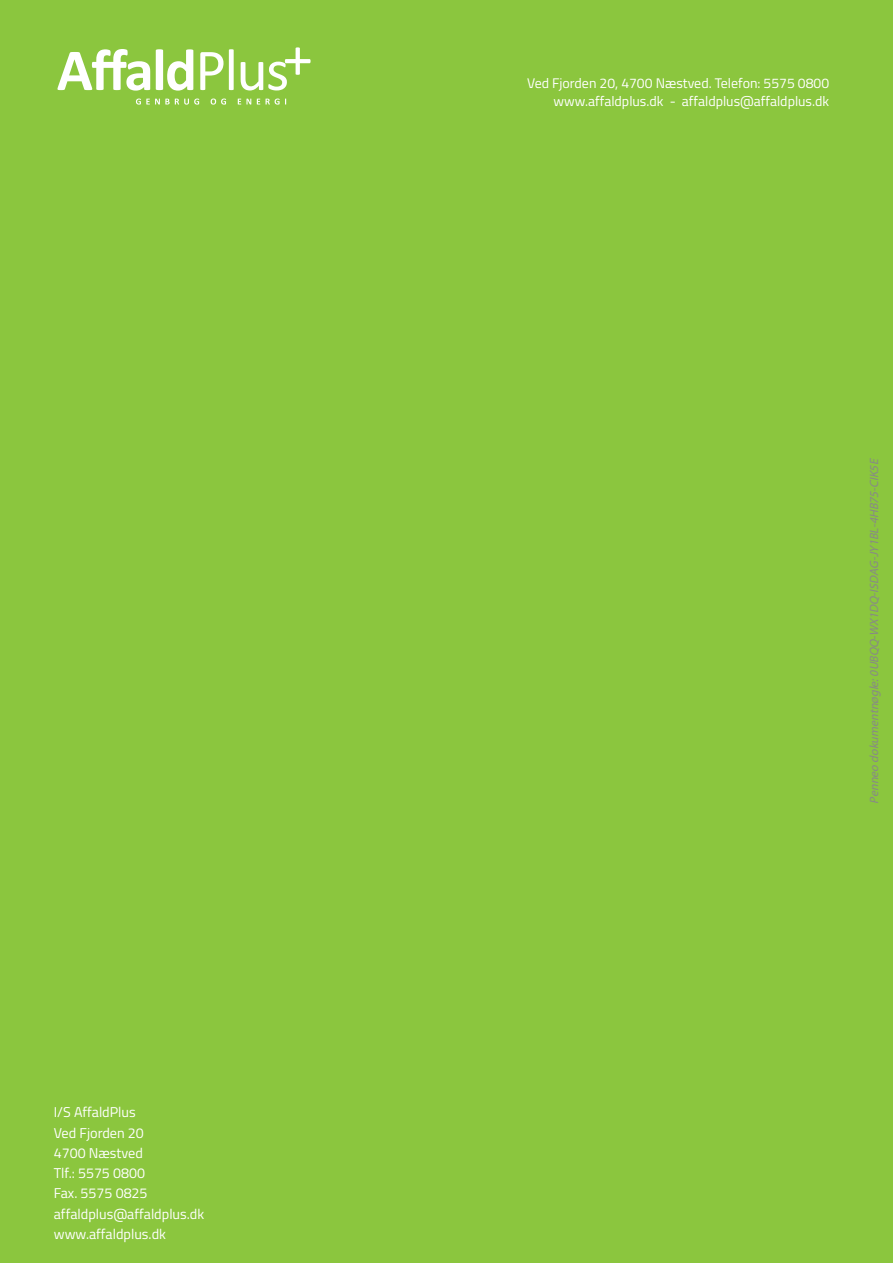
<style>
.page{position:relative;width:893px;height:1263px;background:#8bc63e}
.page>*{position:absolute;margin:0;border:0;box-sizing:border-box;transform-origin:0 0}
.t1{font:14.25px/20.2px "Titillium Web";color:#fff}
.t2{font:13.95px/18px "Titillium Web";color:#fff;text-align:right}
.t3{font:italic 12px "Myriad Pro";color:#888}
</style>
<div class="page">
<svg style="left:200px;top:47px;width:111px;height:43px"></svg>
<svg style="left:57px;top:49px;width:136px;height:42px"></svg>
<svg style="left:136px;top:99px;width:150px;height:6px"></svg>
<p class="t1" style="left:54px;top:1103px;width:152px">I/S AffaldPlus<br>Ved Fjorden 20<br>4700 Næstved<br>Tlf.: 5575 0800<br>Fax. 5575 0825 affaldplus@affaldplus.dk www.affaldplus.dk</p>
<p class="t2" style="left:527px;top:75px;width:304px">Ved Fjorden 20, 4700 Næstved. Telefon: 5575 0800 www.affaldplus.dk - affaldplus@affaldplus.dk</p>
<p class="t3" style="left:869px;top:803px;width:348px;rotate:-90deg">Penneo dokumentnøgle:0UBQQ-WX1DQ-ISDAG-JY1BL-4HB75-CIK5E</p>
</div>
